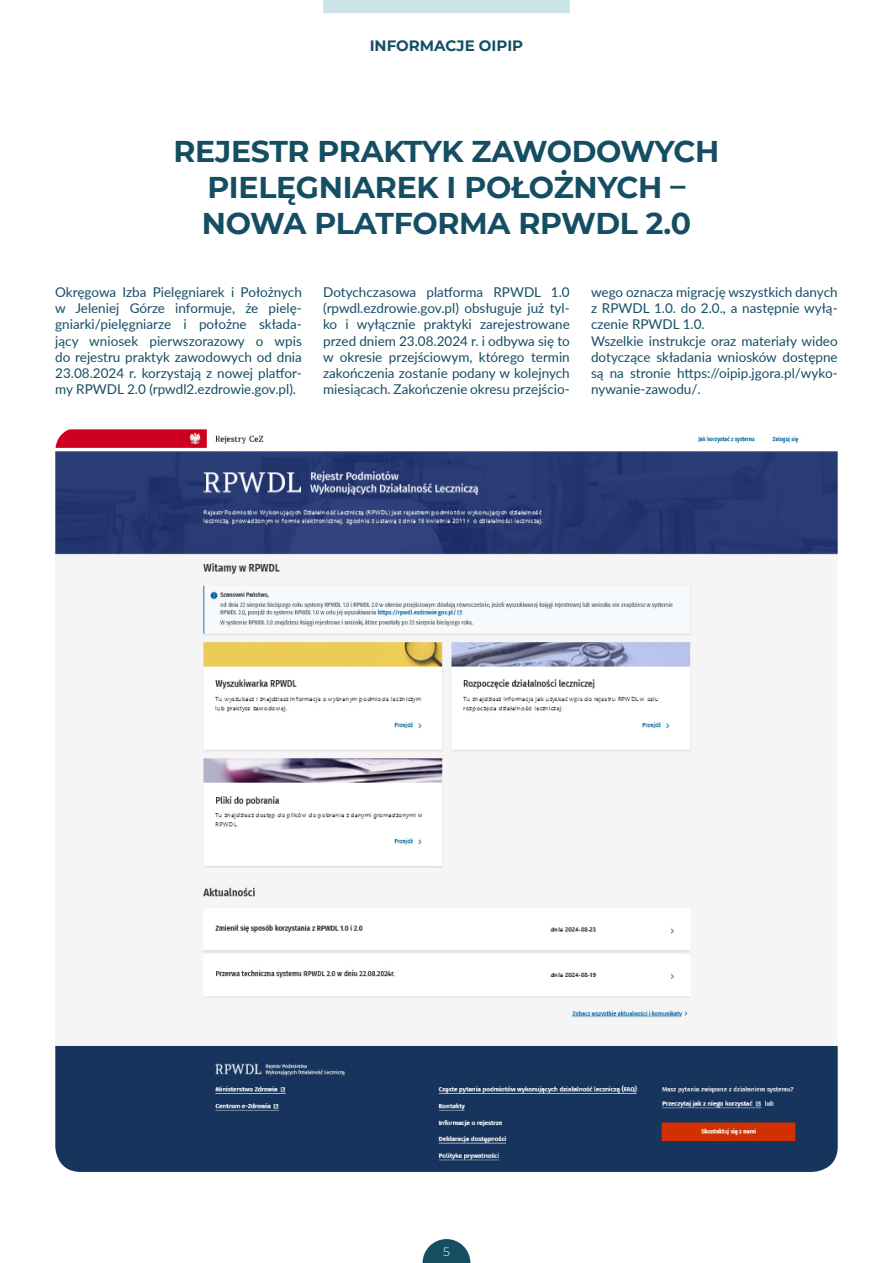
<style>
.page{position:relative;width:893px;height:1263px;background:#fff}
.page>*{position:absolute;margin:0;border:0;box-sizing:border-box;transform-origin:0 0}
.t1{font:700 30px "Montserrat";letter-spacing:-.01em;color:#154e63}
.t2{font:700 15px "Montserrat";color:#154e63}
.t3{font:13.5px/16.2px "Lato";color:#154e63;text-align:justify}
.t4{font:300 12px "Montserrat";color:#fff}
</style>
<div class="page">
<img style="left:55px;top:429px;width:783px;height:743px">
<div style="left:323px;top:0;width:247px;height:13px;background:#cae4e8"></div>
<svg style="left:423px;top:1239px;width:47px;height:24px"></svg>
<p class="t2" style="left:370px;top:35px;width:131px">IN FORMACJE OIPIP</p>
<h1 class="t1" style="left:173px;top:130px;width:325px">REJESTR PRAKTYK ZAWODOWY</h1>
<h1 class="t1" style="left:674px;top:130px;width:42px">CH</h1>
<h1 class="t1" style="left:208px;top:166px;width:71px">PIELĘG</h1>
<h1 class="t1" style="left:319px;top:166px;width:190px">NIAREK I POŁOŻ</h1>
<h1 class="t1" style="left:573px;top:166px;width:113px">NYCH –</h1>
<h1 class="t1" style="left:202px;top:202px;width:52px">NOWA</h1>
<h1 class="t1" style="left:314px;top:202px;width:274px">PLATFORMA RPWDL</h1>
<h1 class="t1" style="left:646px;top:202px;width:47px">2.0</h1>
<p class="t3" style="left:55px;top:283px;width:248px">Okręgowa Izba Pielęgniarek i Położnych w Jeleniej Górze informuje, że pielę&shy;gniarki/pielęgniarze i położne składa&shy;jący wniosek pierwszorazowy o wpis do rejestru praktyk zawodowych od dnia 23.08.2024 r. korzystają z nowej platfor&shy;my RPWDL 2.0 (rpwdl2.ezdrowie.gov.pl).</p>
<p class="t3" style="left:323px;top:283px;width:248px">Dotychczasowa platforma RPWDL 1.0 (rpwdl.ezdrowie.gov.pl) obsługuje już tyl&shy;ko i wyłącznie praktyki zarejestrowane przed dniem 23.08.2024 r. i odbywa się to w okresie przejściowym, którego termin zakończenia zostanie podany w kolejnych miesiącach. Zakończenie okresu przejścio-</p>
<p class="t3" style="left:591px;top:283px;width:248px;text-align:left">wego oznacza migrację wszystkich danych z RPWDL 1.0. do 2.0., a następnie wyłą&shy;czenie RPWDL 1.0.<br>Wszelkie instrukcje oraz materiały wideo dotyczące składania wniosków dostępne są na stronie https://oipip.jgora.pl/wyko&shy;nywanie-zawodu/.</p>
<p class="t4" style="left:443px;top:1244px;width:8px">5</p>
</div>
